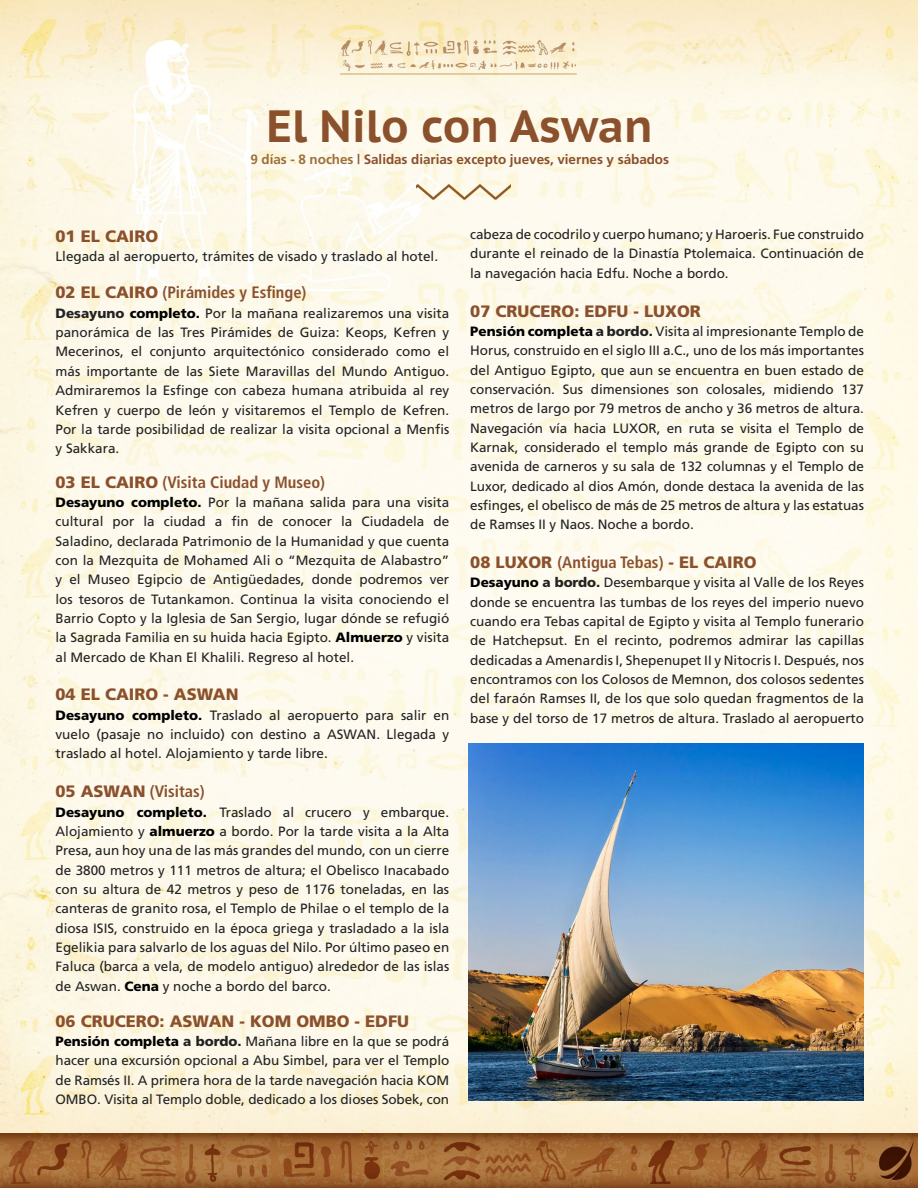
<style>
.page{position:relative;width:918px;height:1188px;background:#fff}
.page>*{position:absolute;margin:0;border:0;box-sizing:border-box;transform-origin:0 0}
.t1{font:700 45px "PT Sans Caption";color:#8b512d}
.t2{font:900 16.5px "Frutiger";color:#8b512d}
.t3{font:700 condensed 16.5px "Frutiger";color:#8b512d}
.t4{font:13.5px/19.4px "Frutiger";color:#222223;text-align:justify}
.t5{font:700 13.5px "Frutiger";letter-spacing:-.005em;color:#8b512d}
.s1{color:#9e703b}
.s2{font-weight:900;font-stretch:normal}
.s3{font-weight:900}
.s4{font-weight:900;color:#000}
.s5{font-weight:700;font-stretch:condensed}
</style>
<div class="page">
<img style="left:0;top:0;width:918px;height:1134px">
<img style="left:0;top:1134px;width:918px;height:54px">
<img style="left:417px;top:184px;width:93px;height:15px">
<img style="left:469px;top:743px;width:395px;height:358px">
<h1 class="t1" style="left:267px;top:96px;width:388px">El Nilo con Aswan</h1>
<p class="t5" style="left:250px;top:152px;width:420px"><span class="s1">9 días - 8 noches</span> | Salidas diarias excepto jueves, viernes y sábados</p>
<p class="t2" style="left:56px;top:226px;width:104px">01 EL CAIRO</p>
<p class="t4" style="left:56px;top:247px;width:384px">Llegada al aeropuerto, trámites de visado y traslado al hotel.</p>
<p class="t3" style="left:56px;top:283px;width:252px"><span class="s2">02 EL CAIRO</span> (Pirámides y Esfinge)</p>
<p class="t4" style="left:56px;top:303px;width:395px"><span class="s3">Desayuno</span> <span class="s4">completo.</span> Por la mañana realizaremos una visita panorámica de las Tres Pirámides de Guiza: Keops, Kefren y Mecerinos, el conjunto arquitectónico considerado como el más importante de las Siete Maravillas del Mundo Antiguo.<br>Admiraremos la Esfinge con cabeza humana atribuida al rey Kefren y cuerpo de león y visitaremos el Templo de Kefren.<br>Por la tarde posibilidad de realizar la visita opcional a Menfis y Sakkara.</p>
<p class="t3" style="left:56px;top:472px;width:271px"><span class="s2">03 EL CAIRO</span> (Visita Ciudad y Museo)</p>
<p class="t4" style="left:56px;top:492px;width:395px"><span class="s4">Desayuno completo.</span> Por la mañana salida para una visita cultural por la ciudad a fin de conocer la Ciudadela de Saladino, declarada Patrimonio de la Humanidad y que cuenta con la Mezquita de Mohamed Ali o “Mezquita de Alabastro” y el Museo Egipcio de Antigüedades, donde podremos ver los tesoros de Tutankamon. Continua la visita conociendo el Barrio Copto y la Iglesia de San Sergio, lugar dónde se refugió la Sagrada Familia en su huida hacia Egipto. <span class="s4">Almuerzo</span> y visita al Mercado de Khan El Khalili. Regreso al hotel.</p>
<p class="t2" style="left:56px;top:685px;width:185px">04 EL CAIRO - ASWAN</p>
<p class="t4" style="left:56px;top:705px;width:395px"><span class="s4">Desayuno completo.</span> Traslado al aeropuerto para salir en vuelo (pasaje no incluido) con destino a ASWAN. Llegada y traslado al hotel. Alojamiento y tarde libre.</p>
<p class="t3" style="left:56px;top:782px;width:151px"><span class="s2">05 ASWAN</span> (Visitas)</p>
<p class="t4" style="left:56px;top:802px;width:395px"><span class="s4">Desayuno completo.</span> Traslado al crucero y embarque.<br>Alojamiento y <span class="s4">almuerzo</span> a bordo. Por la tarde visita a la Alta Presa, aun hoy una de las más grandes del mundo, con un cierre de 3800 metros y 111 metros de altura; el Obelisco Inacabado con su altura de 42 metros y peso de 1176 toneladas, en las canteras de granito rosa, el Templo de Philae o el templo de la diosa ISIS, construido en la época griega y trasladado a la isla Egelikia para salvarlo de los aguas del Nilo. Por último paseo en Faluca (barca a vela, de modelo antiguo) alrededor de las islas de Aswan. <span class="s4">Cena</span> y noche a bordo del barco.</p>
<p class="t2" style="left:56px;top:1011px;width:355px">06 CRUCERO: ASWAN - KOM OMBO - EDFU</p>
<p class="t4" style="left:56px;top:1031px;width:395px"><span class="s4">Pensión completa</span> <span class="s3">a bordo.</span> Mañana libre en la que se podrá hacer una excursión opcional a Abu Simbel, para ver el Templo de Ramsés II. A primera hora de la tarde navegación hacia KOM OMBO. Visita al Templo doble, dedicado a los dioses Sobek, con</p>
<p class="t4" style="left:470px;top:225px;width:395px">cabeza de cocodrilo y cuerpo humano; y Haroeris. Fue construido durante el reinado de la Dinastía Ptolemaica. Continuación de la navegación hacia Edfu. Noche a bordo.</p>
<p class="t2" style="left:470px;top:301px;width:232px">07 CRUCERO: EDFU - LUXOR</p>
<p class="t4" style="left:470px;top:321px;width:395px"><span class="s4">Pensión completa</span> <span class="s3">a bordo.</span> Visita al impresionante Templo de Horus, construido en el siglo III a.C., uno de los más importantes del Antiguo Egipto, que aun se encuentra en buen estado de conservación. Sus dimensiones son colosales, midiendo 137 metros de largo por 79 metros de ancho y 36 metros de altura.<br>Navegación vía hacia LUXOR, en ruta se visita el Templo de Karnak, considerado el templo más grande de Egipto con su avenida de carneros y su sala de 132 columnas y el Templo de Luxor, dedicado al dios Amón, donde destaca la avenida de las esfinges, el obelisco de más de 25 metros de altura y las estatuas de Ramses II y Naos. Noche a bordo.</p>
<p class="t2" style="left:470px;top:552px;width:288px">08 LUXOR <span class="s5">(Antigua Tebas)</span> - EL CAIRO</p>
<p class="t4" style="left:470px;top:573px;width:395px"><span class="s4">Desayuno</span> <span class="s3">a bordo.</span> Desembarque y visita al Valle de los Reyes donde se encuentra las tumbas de los reyes del imperio nuevo cuando era Tebas capital de Egipto y visita al Templo funerario de Hatchepsut. En el recinto, podremos admirar las capillas dedicadas a Amenardis I, Shepenupet II y Nitocris I. Después, nos encontramos con los Colosos de Memnon, dos colosos sedentes del faraón Ramses II, de los que solo quedan fragmentos de la base y del torso de 17 metros de altura. Traslado al aeropuerto</p>
</div>
